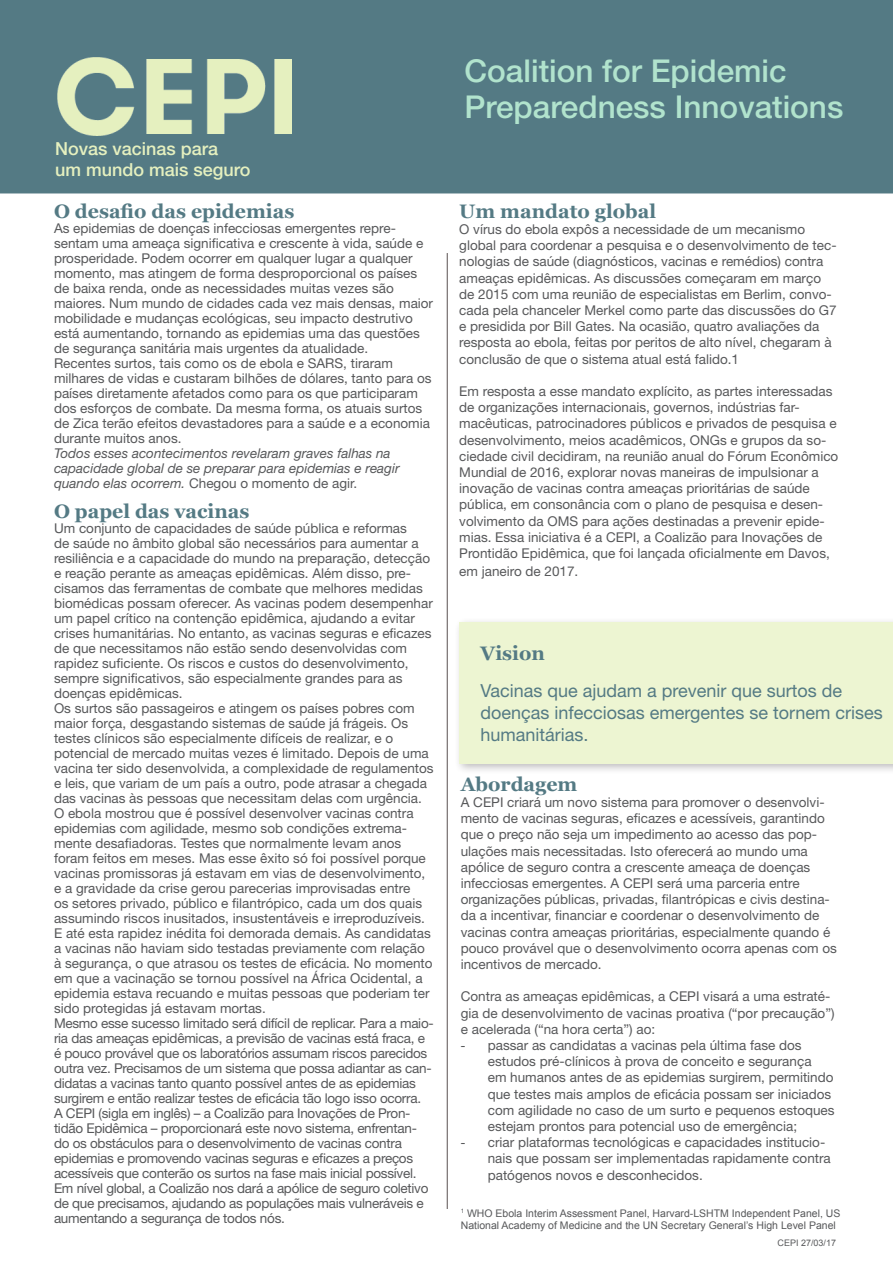
<style>
.page{position:relative;width:893px;height:1263px;background:#fff}
.page>*{position:absolute;margin:0;border:0;box-sizing:border-box;transform-origin:0 0}
.t1{font:500 31.5px "Helvetica Neue";color:#b1e3cd}
.t2{font:700 19.5px "Georgia";color:#547a84}
.t3{font:18px/21.6px "Helvetica Neue";color:#547a84}
.t4{font:500 18px "Helvetica Neue";color:#e5f0bf}
.t5{font:13.5px/15px "Helvetica Neue";color:#57585a}
.t6{font:13.5px/15px "Helvetica Neue";letter-spacing:-.02em;color:#57585a}
.t7{font:italic 13.5px/15px "Helvetica Neue";color:#57585a}
.t8{font:10.5px/12.6px "Arial";color:#57585a}
.t9{font:9px "Arial";color:#57585a}
.s1{font-style:normal}
.s2{font-family:"Arial"}
</style>
<div class="page">
<div style="left:0;top:0;width:893px;height:193px;background:#547a84"></div>
<hr style="left:447px;top:253px;width:1px;height:956px;background:#5a5151">
<div style="left:454px;top:617px;width:439px;height:157px;background:#231f20;opacity:.3"></div>
<div style="left:459px;top:622px;width:434px;height:141px;background:#edf5d2"></div>
<img style="left:57px;top:58px;width:234px;height:78px">
<p class="t4" style="left:55px;top:138px;width:165px">Novas vacinas para</p>
<p class="t4" style="left:55px;top:159px;width:197px">um mundo mais seguro</p>
<p class="t2" style="left:54px;top:198px;width:242px">O desafio das epidemias</p>
<p class="t5" style="left:54px;top:220px;width:381px">As epidemias de doenças infecciosas emergentes repre&shy;sentam uma ameaça significativa e crescente à vida, saúde e prosperidade. Podem ocorrer em qualquer lugar a qualquer momento, mas atingem de forma desproporcional os países de baixa renda, onde as necessidades muitas vezes são maiores. Num mundo de cidades cada vez mais densas, maior mobilidade e mudanças ecológicas, seu impacto destrutivo está aumentando, tornando as epidemias uma das questões de segurança sanitária mais urgentes da atualidade.</p>
<p class="t5" style="left:54px;top:355px;width:379px">Recentes surtos, tais como os de ebola e SARS, tiraram milhares de vidas e custaram bilhões de dólares, tanto para os países diretamente afetados como para os que participaram dos esforços de combate. Da mesma forma, os atuais surtos de Zica terão efeitos devastadores para a saúde e a economia durante muitos anos.</p>
<p class="t7" style="left:54px;top:445px;width:347px">Todos esses acontecimentos revelaram graves falhas na capacidade global de se preparar para epidemias e reagir quando elas ocorrem. <span class="s1">Chegou o momento de agir.</span></p>
<p class="t2" style="left:54px;top:498px;width:197px">O papel das vacinas</p>
<p class="t5" style="left:54px;top:520px;width:380px">Um conjunto de capacidades de saúde pública e reformas<br>de saúde no âmbito global são necessários para aumentar a resiliência e a capacidade do mundo na preparação, detecção e reação perante as ameaças epidêmicas. Além disso, pre&shy;cisamos das ferramentas de combate que melhores medidas biomédicas possam oferecer. As vacinas podem desempenhar um papel crítico na contenção epidêmica, ajudando a evitar crises humanitárias. No entanto, as vacinas seguras e eficazes de que necessitamos não estão sendo desenvolvidas com rapidez suficiente. Os riscos e custos do desenvolvimento, sempre significativos, são especialmente grandes para as doenças epidêmicas.</p>
<p class="t5" style="left:54px;top:700px;width:381px">Os surtos são passageiros e atingem os países pobres com maior força, desgastando sistemas de saúde já frágeis. Os testes clínicos são especialmente difíceis de realizar, e o potencial de mercado muitas vezes é limitado. Depois de uma vacina ter sido desenvolvida, a complexidade de regulamentos e leis, que variam de um país a outro, pode atrasar a chegada das vacinas às pessoas que necessitam delas com urgência.</p>
<p class="t5" style="left:54px;top:805px;width:380px">O ebola mostrou que é possível desenvolver vacinas contra epidemias com agilidade, mesmo sob condições extrema&shy;mente desafiadoras. Testes que normalmente levam anos foram feitos em meses. Mas esse êxito só foi possível porque vacinas promissoras já estavam em vias de desenvolvimento, e a gravidade da crise gerou parecerias improvisadas entre<br>os setores privado, público e filantrópico, cada um dos quais assumindo riscos inusitados, insustentáveis e irreproduzíveis.<br>E até esta rapidez inédita foi demorada demais. As candidatas a vacinas não haviam sido testadas previamente com relação à segurança, o que atrasou os testes de eficácia. No momento em que a vacinação se tornou possível na África Ocidental, a epidemia estava recuando e muitas pessoas que poderiam ter sido protegidas já estavam mortas.</p>
<p class="t6" style="left:54px;top:1015px;width:381px">Mesmo esse sucesso limitado será difícil de replicar. Para a maio&shy;ria das ameaças epidêmicas, a previsão de vacinas está fraca, e é pouco provável que os laboratórios assumam riscos parecidos outra vez. Precisamos de um sistema que possa adiantar as can&shy;didatas a vacinas tanto quanto possível antes de as epidemias surgirem e então realizar testes de eficácia tão logo isso ocorra.</p>
<p class="t6" style="left:54px;top:1105px;width:376px">A CEPI (sigla em inglês) – a Coalizão para Inovações de Pron&shy;tidão Epidêmica – proporcionará este novo sistema, enfrentan&shy;do os obstáculos para o desenvolvimento de vacinas contra epidemias e promovendo vacinas seguras e eficazes a preços acessíveis que conterão os surtos na fase mais inicial possível.<br>Em nível global, a Coalizão nos dará a apólice de seguro coletivo de que precisamos, ajudando as populações mais vulneráveis e aumentando a segurança de todos nós.</p>
<p class="t1" style="left:465px;top:52px;width:324px">Coalition for Epidemic</p>
<p class="t1" style="left:465px;top:88px;width:380px">Preparedness Innovations</p>
<p class="t2" style="left:459px;top:198px;width:198px">Um mandato global</p>
<p class="t5" style="left:459px;top:221px;width:379px;line-height:16.2px">O vírus do ebola expôs a necessidade de um mecanismo global para coordenar a pesquisa e o desenvolvimento de tec&shy;nologias de saúde (diagnósticos, vacinas e remédios) contra ameaças epidêmicas. As discussões começaram em março de 2015 com uma reunião de especialistas em Berlim, convo&shy;cada pela chanceler Merkel como parte das discussões do G7 e presidida por Bill Gates. Na ocasião, quatro avaliações da resposta ao ebola, feitas por peritos de alto nível, chegaram à conclusão de que o sistema atual está falido.1</p>
<p class="t5" style="left:459px;top:383px;width:381px;line-height:16.2px">Em resposta a esse mandato explícito, as partes interessadas de organizações internacionais, governos, indústrias far&shy;macêuticas, patrocinadores públicos e privados de pesquisa e desenvolvimento, meios acadêmicos, ONGs e grupos da so&shy;ciedade civil decidiram, na reunião anual do Fórum Econômico Mundial de 2016, explorar novas maneiras de impulsionar a inovação de vacinas contra ameaças prioritárias de saúde pública, em consonância com o plano de pesquisa e desen&shy;volvimento da OMS para ações destinadas a prevenir epide&shy;mias. Essa iniciativa é a CEPI, a Coalizão para Inovações de Prontidão Epidêmica, que foi lançada oficialmente em Davos,</p>
<p class="t5" style="left:459px;top:563px;width:121px">em janeiro de 2017.</p>
<p class="t2" style="left:480px;top:640px;width:66px">Vision</p>
<p class="t3" style="left:480px;top:680px;width:404px">Vacinas que ajudam a prevenir que surtos de doenças infecciosas emergentes se tornem crises humanitárias.</p>
<p class="t2" style="left:461px;top:771px;width:118px">Abordagem</p>
<p class="t5" style="left:461px;top:794px;width:378px;line-height:16.2px">A CEPI criará um novo sistema para promover o desenvolvi&shy;mento de vacinas seguras, eficazes e acessíveis, garantindo que o preço não seja um impedimento ao acesso das pop&shy;ulações mais necessitadas. Isto oferecerá ao mundo uma apólice de seguro contra a crescente ameaça de doenças infecciosas emergentes. A CEPI será uma parceria entre organizações públicas, privadas, filantrópicas e civis destina&shy;da a incentivar, financiar e coordenar o desenvolvimento de vacinas contra ameaças prioritárias, especialmente quando é pouco provável que o desenvolvimento ocorra apenas com os incentivos de mercado.</p>
<p class="t5" style="left:461px;top:988px;width:375px;line-height:16.2px">Contra as ameaças epidêmicas, a CEPI visará a uma estraté&shy;gia de desenvolvimento de vacinas proativa (“por precaução”) e acelerada (“na hora certa”) ao:</p>
<p class="t5" style="left:488px;top:1037px;width:348px;line-height:16.2px;text-indent:-27px"><span class="s2">-</span> passar as candidatas a vacinas pela última fase dos estudos pré-clínicos à prova de conceito e segurança<br>em humanos antes de as epidemias surgirem, permitindo que testes mais amplos de eficácia possam ser iniciados com agilidade no caso de um surto e pequenos estoques estejam prontos para potencial uso de emergência;</p>
<p class="t5" style="left:488px;top:1134px;width:345px;line-height:16.2px;text-indent:-27px"><span class="s2">-</span> criar plataformas tecnológicas e capacidades institucio&shy;nais que possam ser implementadas rapidamente contra patógenos novos e desconhecidos.</p>
<p class="t8" style="left:461px;top:1207px;width:381px"><sup>1</sup> WHO Ebola Interim Assessment Panel, Harvard-LSHTM Independent Panel, US<br>National Academy of Medicine and the UN Secretary General’s High Level Panel</p>
<p class="t9" style="left:777px;top:1237px;width:60px">CEPI 27/03/17</p>
</div>
